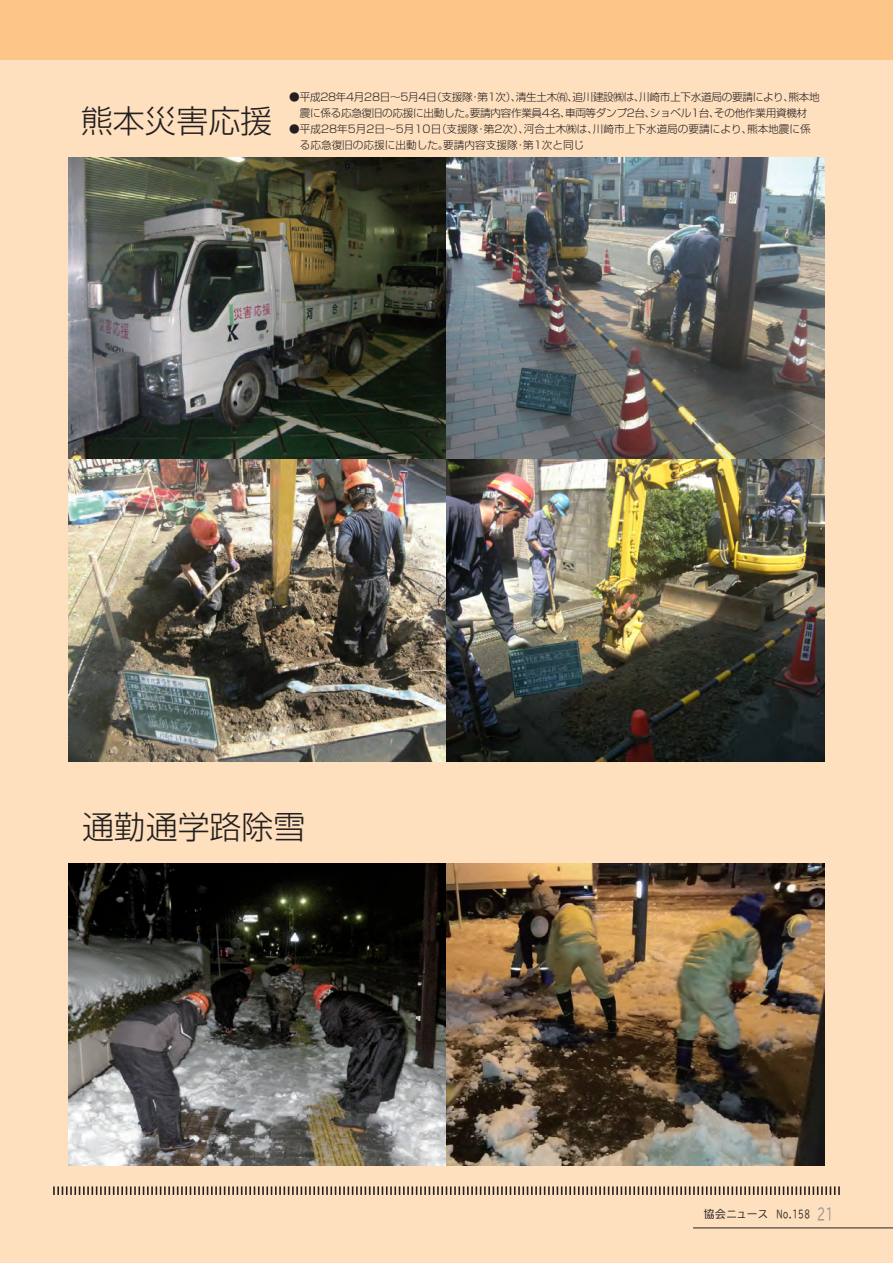
<style>
.page{position:relative;width:893px;height:1263px;background:#fee0bf}
.page>*{position:absolute;margin:0;border:0;box-sizing:border-box;transform-origin:0 0}
.t1{font:300 31.95px "Shin Go Pr 5";color:#231f20}
.t2{font:300 10.65px/15.9px "Shin Go Pr 5";letter-spacing:-.03em;color:#231f20;text-align:center}
.t3{font:300 10.65px/15.9px "Shin Go Pr 5";color:#231f20}
.t4{font:10.65px "BIZ UDP Gothic";letter-spacing:.075em;color:#231f20}
.s1{font-size:15.9px;color:#939598}
</style>
<div class="page">
<svg style="left:53px;top:1186px;width:787px;height:9px"></svg>
<hr style="left:693px;top:1228px;width:200px;height:1px;background:#231f20">
<div style="left:0;top:0;width:893px;height:60px;background:#fdc689"></div>
<img style="left:68px;top:157px;width:757px;height:604px">
<img style="left:68px;top:863px;width:757px;height:302px">
<h1 class="t1" style="left:81px;top:95px;width:193px">熊本災害応援</h1>
<p class="t2" style="left:289px;top:88px;width:532px">●平成28年4月28日〜5月4日（支援隊・第1次）、清生土木㈲、追川建設㈱は、川崎市上下水道局の要請により、熊本地震に係る応急復旧の応援に出動した。要請内容作業員4名、車両等ダンプ2台、ショベル1台、その他作業用資機材</p>
<p class="t3" style="left:300px;top:120px;width:513px;text-indent:-11px">●平成28年5月2日〜5月10日（支援隊・第2次）、河合土木㈱は、川崎市上下水道局の要請により、熊本地震に係る応急復旧の応援に出動した。要請内容支援隊・第1次と同じ</p>
<h1 class="t1" style="left:82px;top:801px;width:225px">通勤通学路除雪</h1>
<p class="t4" style="left:704px;top:1209px;width:130px">協会ニュース　No.158 <span class="s1">21</span></p>
</div>
